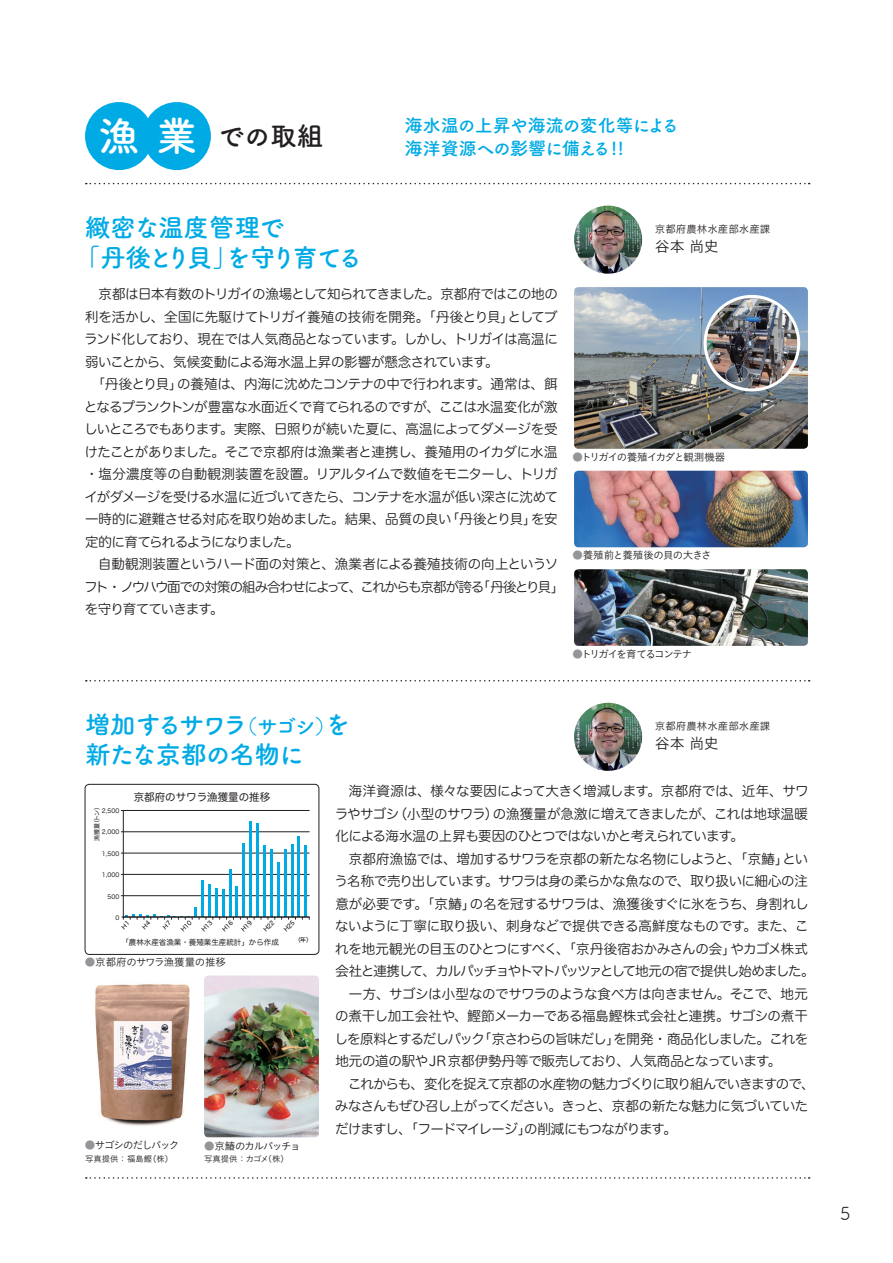
<style>
.page{position:relative;width:893px;height:1263px;background:#fff}
.page>*{position:absolute;margin:0;border:0;box-sizing:border-box;transform-origin:0 0}
.t1{font:700 26.4px "Tsuku A Rd Gothic";color:#231f20}
.t2{font:700 25.5px/30px "Tsuku A Rd Gothic";letter-spacing:-.055em;color:#00abe5}
.t3{font:700 18px/22.5px "Tsuku A Rd Gothic";letter-spacing:-.05em;color:#00abe5}
.t4{font:18px "Tsuku A Rd Gothic";color:#231f20}
.t5{font:15px "Koburina Go Std W3";letter-spacing:-.015em;color:#231f20}
.t6{font:13.5px/22.5px "Hira Maru Std W3";letter-spacing:-.045em;color:#231f20}
.t7{font:10.5px "Koburina Go Std W3";letter-spacing:-.05em;color:#231f20}
.t8{font:10.5px "Koburina Go Std W3";letter-spacing:-.11em;color:#231f20}
.t9{font:10.5px "Koburina Go Std W3";color:#231f20}
.t10{font:10.5px "Koburina Go Std W3";letter-spacing:-.14em;color:#231f20}
.t11{font:10.5px "Hira Maru Std W4";color:#231f20}
.t12{font:10.5px "Koburina Go Std W3";letter-spacing:-.105em;color:#231f20}
.t13{font:8.4px "Koburina Go Std W3";color:#231f20}
.t14{font:7.5px "Hira Maru Std W4";color:#231f20}
.t15{font:6px "Hira Maru Std W4";color:#231f20}
.t16{font:6px "Hira Maru Std W4";color:#030303}
.s1{font-size:40.8px;color:#fff}
.s2{color:#939598}
.s3{font-size:20.4px}
</style>
<div class="page">
<div style="left:85px;top:102px;width:68px;height:68px;background:#00abe5;border-radius:50%"></div>
<div style="left:143px;top:102px;width:68px;height:68px;background:#00abe5;border-radius:50%"></div>
<svg style="left:86px;top:680px;width:724px;height:1px"></svg>
<svg style="left:86px;top:1177px;width:724px;height:2px"></svg>
<svg style="left:86px;top:183px;width:724px;height:1px"></svg>
<img style="left:574px;top:206px;width:68px;height:68px;border-radius:34px">
<img style="left:574px;top:703px;width:68px;height:68px;border-radius:34px">
<img style="left:95px;top:984px;width:95px;height:142px">
<img style="left:204px;top:976px;width:115px;height:161px">
<img style="left:574px;top:287px;width:234px;height:162px">
<img style="left:574px;top:471px;width:234px;height:76px">
<img style="left:574px;top:569px;width:234px;height:77px">
<img style="left:705px;top:296px;width:94px;height:94px;border-radius:47px">
<div style="left:704px;top:295px;width:96px;height:96px;border:3px solid #fff;border-radius:50%"></div>
<svg style="left:85px;top:784px;width:234px;height:170px"></svg>
<h1 class="t1" style="left:99px;top:116px;width:226px"><span class="s1">漁業</span> での取組</h1>
<h2 class="t2" style="left:75px;top:210px;width:289px;text-indent:10px">緻密な温度管理で<br>「丹後とり貝」を守り育てる</h2>
<h3 class="t3" style="left:405px;top:113px;width:276px">海水温の上昇や海流の変化等による海洋資源への影響に備える!!</h3>
<p class="t9" style="left:655px;top:221px;width:117px">京都府農林水産部水産課</p>
<p class="t5" style="left:655px;top:235px;width:66px">谷本 尚史</p>
<p class="t6" style="left:84px;top:283px;width:482px">　京都は日本有数のトリガイの漁場として知られてきました。京都府ではこの地の利を活かし、全国に先駆けてトリガイ養殖の技術を開発。「丹後とり貝」としてブランド化しており、現在では人気商品となっています。しかし、トリガイは高温に弱いことから、気候変動による海水温上昇の影響が懸念されています。<br>　「丹後とり貝」の養殖は、内海に沈めたコンテナの中で行われます。通常は、餌となるプランクトンが豊富な水面近くで育てられるのですが、ここは水温変化が激しいところでもあります。実際、日照りが続いた夏に、高温によってダメージを受けたことがありました。そこで京都府は漁業者と連携し、養殖用のイカダに水温・塩分濃度等の自動観測装置を設置。リアルタイムで数値をモニターし、トリガイがダメージを受ける水温に近づいてきたら、コンテナを水温が低い深さに沈めて一時的に避難させる対応を取り始めました。結果、品質の良い「丹後とり貝」を安定的に育てられるようになりました。<br>　自動観測装置というハード面の対策と、漁業者による養殖技術の向上というソフト・ノウハウ面での対策の組み合わせによって、これからも京都が誇る「丹後とり貝」を守り育てていきます。</p>
<p class="t8" style="left:572px;top:449px;width:155px"><span class="s2">●</span>トリガイの養殖イカダと観測機器</p>
<p class="t7" style="left:572px;top:548px;width:141px"><span class="s2">●</span>養殖前と養殖後の貝の大きさ</p>
<p class="t10" style="left:572px;top:646px;width:122px"><span class="s2">●</span>トリガイを育てるコンテナ</p>
<h2 class="t2" style="left:85px;top:707px;width:266px">増加するサワラ<span class="s3">（サゴシ）</span>を新たな京都の名物に</h2>
<p class="t9" style="left:655px;top:718px;width:117px">京都府農林水産部水産課</p>
<p class="t5" style="left:655px;top:732px;width:66px">谷本 尚史</p>
<p class="t15" style="left:102px;top:806px;width:19px">2,500</p>
<p class="t15" style="left:92px;top:841px;width:39px;rotate:-90deg">漁獲量（トン）</p>
<p class="t15" style="left:102px;top:827px;width:19px">2,000</p>
<p class="t15" style="left:102px;top:849px;width:19px">1,500</p>
<p class="t15" style="left:102px;top:870px;width:19px">1,000</p>
<p class="t15" style="left:108px;top:892px;width:13px">500</p>
<p class="t15" style="left:115px;top:913px;width:5px">0</p>
<p class="t11" style="left:134px;top:789px;width:138px">京都府のサワラ漁獲量の推移</p>
<p class="t14" style="left:121px;top:937px;width:159px">「農林水産省漁業・養殖業生産統計」から作成</p>
<p class="t7" style="left:85px;top:954px;width:143px"><span class="s2">●</span>京都府のサワラ漁獲量の推移</p>
<p class="t16" style="left:294px;top:935px;width:19px">（年）</p>
<p class="t12" style="left:85px;top:1137px;width:96px"><span class="s2">●</span>サゴシのだしパック</p>
<p class="t13" style="left:85px;top:1153px;width:90px">写真提供：福島鰹（株）</p>
<p class="t8" style="left:204px;top:1137px;width:98px"><span class="s2">●</span>京鰆のカルパッチョ</p>
<p class="t13" style="left:204px;top:1153px;width:86px">写真提供：カゴメ（株）</p>
<p class="t6" style="left:334px;top:780px;width:482px">　海洋資源は、様々な要因によって大きく増減します。京都府では、近年、サワラやサゴシ（小型のサワラ）の漁獲量が急激に増えてきましたが、これは地球温暖化による海水温の上昇も要因のひとつではないかと考えられています。<br>　京都府漁協では、増加するサワラを京都の新たな名物にしようと、「京鰆」という名称で売り出しています。サワラは身の柔らかな魚なので、取り扱いに細心の注意が必要です。「京鰆」の名を冠するサワラは、漁獲後すぐに氷をうち、身割れしないように丁寧に取り扱い、刺身などで提供できる高鮮度なものです。また、これを地元観光の目玉のひとつにすべく、「京丹後宿おかみさんの会」やカゴメ株式会社と連携して、カルパッチョやトマトパッツァとして地元の宿で提供し始めました。　一方、サゴシは小型なのでサワラのような食べ方は向きません。そこで、地元の煮干し加工会社や、鰹節メーカーである福島鰹株式会社と連携。サゴシの煮干しを原料とするだしパック「京さわらの旨味だし」を開発・商品化しました。これを地元の道の駅やJR京都伊勢丹等で販売しており、人気商品となっています。<br>　これからも、変化を捉えて京都の水産物の魅力づくりに取り組んでいきますので、みなさんもぜひ召し上がってください。きっと、京都の新たな魅力に気づいていただけますし、「フードマイレージ」の削減にもつながります。</p>
<h3 class="t4" style="left:840px;top:1200px;width:12px">5</h3>
</div>
